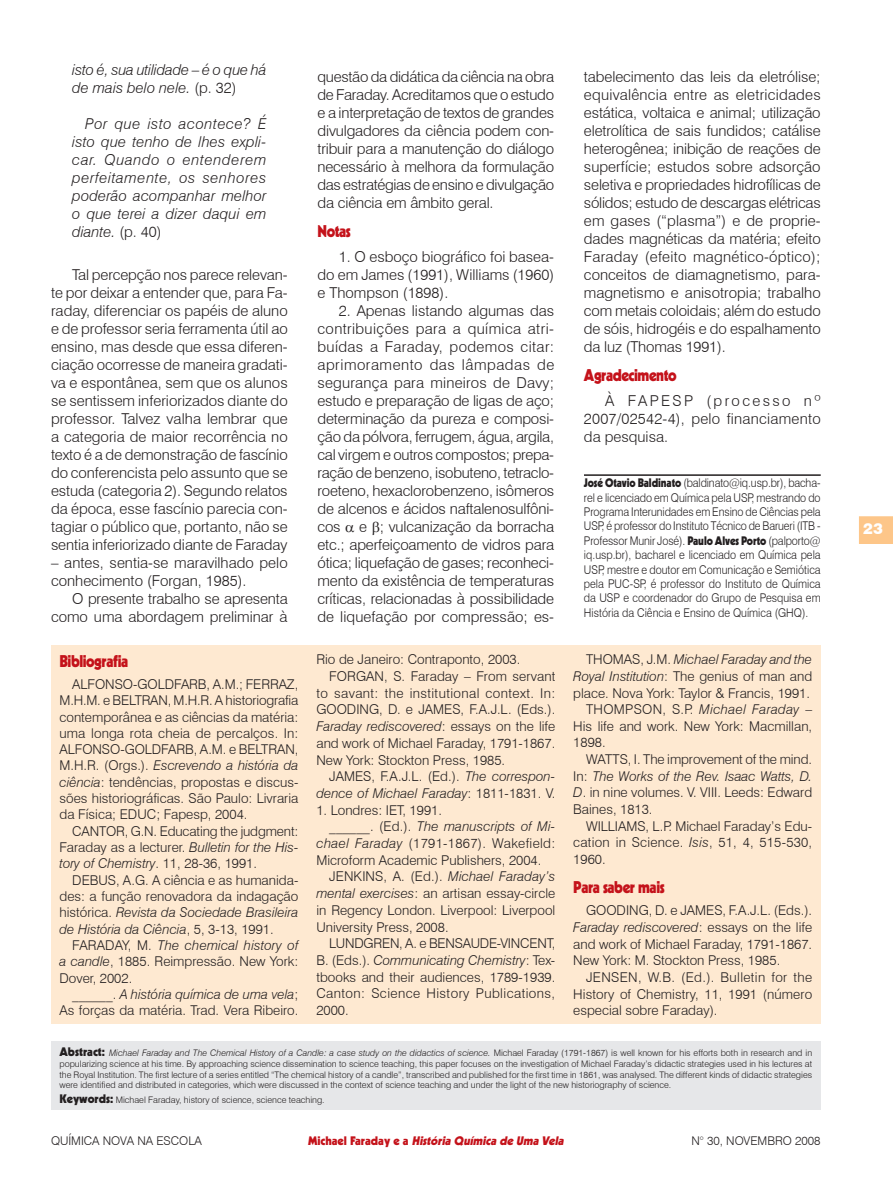
<style>
.page{position:relative;width:893px;height:1191px;background:#fff}
.page>*{position:absolute;margin:0;border:0;box-sizing:border-box;transform-origin:0 0}
.Seção{font:900 16.5px "Kabel";letter-spacing:-.03em;color:#c4121a;scale:.9 1}
.t1{font:300 15px/18px "Swiss 721 BT";color:#231f20;text-align:justify}
.Citacao{font:italic 300 15px/18px "Swiss 721 BT";letter-spacing:.01em;color:#231f20;text-align:justify}
.Citacao-2{font:italic 300 15px/18px "Swiss 721 BT";letter-spacing:-.01em;color:#231f20}
.t2{font:900 15px "Swiss 721 BT";color:#fff}
.Bibliografia{font:300 13.5px/16.6px "Swiss 721 BT";color:#231f20;text-align:justify}
.Bibliografia-2{font:italic 300 13.5px/16.6px "Swiss 721 BT";color:#231f20;text-align:right}
.Credito_Autor{font:300 12px/14.4px "Swiss 721 BT";color:#231f20;text-align:justify;scale:.9 1}
.t3{font:italic 900 12px "Kabel";color:#c4121a}
.Credito_Autor-2{font:300 12px "Swiss 721 BT";color:#231f20}
.Abstract{font:300 9px/10.8px "Swiss 721 BT";color:#231f20;text-align:justify}
.s1{font-style:normal}
.s2{font-style:italic}
.s3{font-family:"Kabel";font-weight:900}
.s4{font-family:"Kabel";font-weight:900;font-size:12px}
</style>
<div class="page">
<svg style="left:859px;top:516px;width:34px;height:28px"></svg>
<div style="left:51px;top:1041px;width:770px;height:69px;background:#e6e7e9"></div>
<div style="left:51px;top:645px;width:770px;height:378px;background:#fee9d1"></div>
<hr style="left:584px;top:474px;width:237px;height:2px;background:#231f20">
<p class="Citacao-2" style="left:72px;top:61px;width:196px">isto é, sua utilidade – é o que há de mais belo nele. <span class="s1">(p. 32)</span></p>
<p class="Citacao" style="left:72px;top:115px;width:196px;text-indent:13px">Por que isto acontece? É isto que tenho de lhes expli&shy;car. Quando o entenderem perfeitamente, os senhores poderão acompanhar melhor o que terei a dizer daqui em diante. <span class="s1">(p. 40)</span></p>
<p class="t1" style="left:51px;top:265px;width:238px;text-indent:21px">Tal percepção nos parece relevan&shy;te por deixar a entender que, para Fa&shy;raday, diferenciar os papéis de aluno e de professor seria ferramenta útil ao ensino, mas desde que essa diferen&shy;ciação ocorresse de maneira gradati&shy;va e espontânea, sem que os alunos se sentissem inferiorizados diante do professor. Talvez valha lembrar que a categoria de maior recorrência no texto é a de demonstração de fascínio do conferencista pelo assunto que se estuda (categoria 2). Segundo relatos da época, esse fascínio parecia con&shy;tagiar o público que, portanto, não se sentia inferiorizado diante de Faraday</p>
<p class="t1" style="left:51px;top:553px;width:238px">– antes, sentia-se maravilhado pelo conhecimento (Forgan, 1985).</p>
<p class="t1" style="left:51px;top:589px;width:238px;text-align:right">O presente trabalho se apresenta como uma abordagem preliminar à</p>
<p class="Seção" style="left:60px;top:651px;width:78px">Bibliografia</p>
<p class="Bibliografia" style="left:60px;top:676px;width:240px;text-indent:13px">ALFONSO-GOLDFARB, A.M.; FERRAZ, M.H.M. e BELTRAN, M.H.R. A historiografia contemporânea e as ciências da matéria: uma longa rota cheia de percalços. In:<br>ALFONSO-GOLDFARB, A.M. e BELTRAN, M.H.R. (Orgs.). <span class="s2">Escrevendo a história da ciência</span>: tendências, propostas e discus&shy;sões historiográficas. São Paulo: Livraria da Física; EDUC; Fapesp, 2004.</p>
<p class="Bibliografia" style="left:60px;top:822px;width:240px;text-indent:13px">CANTOR, G.N. Educating the judgment:<br>Faraday as a lecturer. <span class="s2">Bulletin for the His&shy;tory of Chemistry</span>. 11, 28-36, 1991.</p>
<p class="Bibliografia" style="left:60px;top:871px;width:240px;text-indent:13px">DEBUS, A.G. A ciência e as humanida&shy;des: a função renovadora da indagação histórica. <span class="s2">Revista da Sociedade Brasileira de História da Ciência</span>, 5, 3-13, 1991.</p>
<p class="Bibliografia" style="left:60px;top:936px;width:240px;text-indent:13px">FARADAY, M. <span class="s2">The chemical history of a candle</span>, 1885. Reimpressão. New York:<br>Dover, 2002.</p>
<p class="Bibliografia" style="left:60px;top:985px;width:240px;text-align:right">______. <span class="s2">A história química de uma vela</span>;<br>As forças da matéria. Trad. Vera Ribeiro.</p>
<p class="t1" style="left:317px;top:67px;width:238px">questão da didática da ciência na obra de Faraday. Acreditamos que o estudo e a interpretação de textos de grandes divulgadores da ciência podem con&shy;tribuir para a manutenção do diálogo necessário à melhora da formulação das estratégias de ensino e divulgação da ciência em âmbito geral.</p>
<p class="Seção" style="left:317px;top:220px;width:39px">Notas</p>
<p class="t1" style="left:317px;top:247px;width:238px;text-indent:21px">1. O esboço biográfico foi basea&shy;do em James (1991), Williams (1960) e Thompson (1898).</p>
<p class="t1" style="left:317px;top:301px;width:238px;text-indent:21px">2. Apenas listando algumas das contribuições para a química atri&shy;buídas a Faraday, podemos citar: aprimoramento das lâmpadas de segurança para mineiros de Davy; estudo e preparação de ligas de aço; determinação da pureza e composi&shy;ção da pólvora, ferrugem, água, argila, cal virgem e outros compostos; prepa&shy;ração de benzeno, isobuteno, tetraclo&shy;roeteno, hexaclorobenzeno, isômeros de alcenos e ácidos naftalenosulfôni&shy;cos e ; vulcanização da borracha etc.; aperfeiçoamento de vidros para ótica; liquefação de gases; reconheci&shy;mento da existência de temperaturas críticas, relacionadas à possibilidade de liquefação por compressão; es-</p>
<p class="Bibliografia" style="left:316px;top:651px;width:205px">Rio de Janeiro: Contraponto, 2003.</p>
<p class="Bibliografia" style="left:316px;top:668px;width:240px;text-indent:13px">FORGAN, S. Faraday – From servant to savant: the institutional context. In:<br>GOODING, D. e JAMES, F.A.J.L. (Eds.).<br><span class="s2">Faraday rediscovered</span>: essays on the life and work of Michael Faraday, 1791-1867.<br>New York: Stockton Press, 1985.</p>
<p class="Bibliografia-2" style="left:316px;top:768px;width:240px"><span class="s1">JAMES, F.A.J.L. (Ed.).</span> The correspon&shy;dence of Michael Faraday<span class="s1">: 1811-1831. V.</span></p>
<p class="Bibliografia" style="left:316px;top:801px;width:127px">1. Londres: IET, 1991.</p>
<p class="Bibliografia" style="left:316px;top:818px;width:240px;text-indent:13px">______. (Ed.). <span class="s2">The manuscripts of Mi&shy;chael Faraday</span> (1791-1867). Wakefield:<br>Microform Academic Publishers, 2004.</p>
<p class="Bibliografia" style="left:316px;top:868px;width:240px;text-indent:13px">JENKINS, A. (Ed.). <span class="s2">Michael Faraday’s mental exercises</span>: an artisan essay-circle in Regency London. Liverpool: Liverpool University Press, 2008.</p>
<p class="Bibliografia" style="left:316px;top:935px;width:240px;text-indent:13px">LUNDGREN, A. e BENSAUDE-VINCENT, B. (Eds.). <span class="s2">Communicating Chemistry</span>: Tex&shy;tbooks and their audiences, 1789-1939.<br>Canton: Science History Publications, 2000.</p>
<p class="t1" style="left:584px;top:67px;width:238px">tabelecimento das leis da eletrólise; equivalência entre as eletricidades estática, voltaica e animal; utilização eletrolítica de sais fundidos; catálise heterogênea; inibição de reações de superfície; estudos sobre adsorção seletiva e propriedades hidrofílicas de sólidos; estudo de descargas elétricas em gases (“plasma”) e de proprie&shy;dades magnéticas da matéria; efeito Faraday (efeito magnético-óptico); conceitos de diamagnetismo, para&shy;magnetismo e anisotropia; trabalho com metais coloidais; além do estudo de sóis, hidrogéis e do espalhamento da luz (Thomas 1991).</p>
<p class="Seção" style="left:584px;top:364px;width:105px">Agradecimento</p>
<p class="t1" style="left:584px;top:391px;width:238px;text-indent:21px">À FAPESP (processo nº 2007/02542-4), pelo financiamento da pesquisa.</p>
<p class="Credito_Autor" style="left:584px;top:475px;width:265px"><span class="s3">José Otavio Baldinato</span> (baldinato@iq.usp.br), bacha&shy;rel e licenciado em Química pela USP, mestrando do Programa Interunidades em Ensino de Ciências pela USP, é professor do Instituto Técnico de Barueri (ITB - Professor Munir José). <span class="s3">Paulo Alves Porto</span> (palporto@ iq.usp.br), bacharel e licenciado em Química pela USP, mestre e doutor em Comunicação e Semiótica pela PUC-SP, é professor do Instituto de Química da USP e coordenador do Grupo de Pesquisa em História da Ciência e Ensino de Química (GHQ).</p>
<p class="Bibliografia" style="left:573px;top:651px;width:240px;text-indent:13px">THOMAS, J.M. <span class="s2">Michael Faraday and the Royal Institution</span>: The genius of man and place. Nova York: Taylor &amp; Francis, 1991.</p>
<p class="Bibliografia" style="left:573px;top:701px;width:240px;text-indent:13px">THOMPSON, S.P. <span class="s2">Michael Faraday</span> – His life and work. New York: Macmillan, 1898.</p>
<p class="Bibliografia" style="left:573px;top:751px;width:240px;text-indent:13px">WATTS, I. The improvement of the mind.<br>In: <span class="s2">The Works of the Rev. Isaac Watts, D.<br>D</span>. in nine volumes. V. VIII. Leeds: Edward Baines, 1813.</p>
<p class="Bibliografia" style="left:573px;top:817px;width:240px;text-indent:13px">WILLIAMS, L.P. Michael Faraday’s Edu&shy;cation in Science. <span class="s2">Isis</span>, 51, 4, 515-530, 1960.</p>
<p class="Seção" style="left:573px;top:877px;width:103px">Para saber mais</p>
<p class="Bibliografia" style="left:573px;top:902px;width:240px;text-indent:13px">GOODING, D. e JAMES, F.A.J.L. (Eds.).<br><span class="s2">Faraday rediscovered</span>: essays on the life and work of Michael Faraday, 1791-1867.<br>New York: M. Stockton Press, 1985.</p>
<p class="Bibliografia" style="left:573px;top:968px;width:240px;text-indent:13px">JENSEN, W.B. (Ed.). Bulletin for the History of Chemistry, 11, 1991 (número especial sobre Faraday).</p>
<p class="Abstract" style="left:59px;top:1047px;width:754px"><span class="s4">Abstract:</span> <span class="s2">Michael Faraday and The Chemical History of a Candle: a case study on the didactics of science.</span> Michael Faraday (1791-1867) is well known for his efforts both in research and in popularizing science at his time. By approaching science dissemination to science teaching, this paper focuses on the investigation of Michael Faraday’s didactic strategies used in his lectures at the Royal Institution. The first lecture of a series entitled “The chemical history of a candle”, transcribed and published for the first time in 1861, was analysed. The different kinds of didactic strategies were identified and distributed in categories, which were discussed in the context of science teaching and under the light of the new historiography of science.</p>
<p class="Abstract" style="left:59px;top:1094px;width:267px"><span class="s4">Keywords:</span> Michael Faraday, history of science, science teaching.</p>
<p class="Credito_Autor-2" style="left:51px;top:1133px;width:152px">QUÍMICA NOVA NA ESCOLA</p>
<p class="t3" style="left:308px;top:1133px;width:260px"><span class="s1">M i c h a e l Fa r a d a y e a</span> História Química de Uma Vela</p>
<p class="Credito_Autor-2" style="left:691px;top:1133px;width:131px">N° 30, NOVEMBRO 2008</p>
<p class="t2" style="left:863px;top:519px;width:21px">23</p>
</div>
